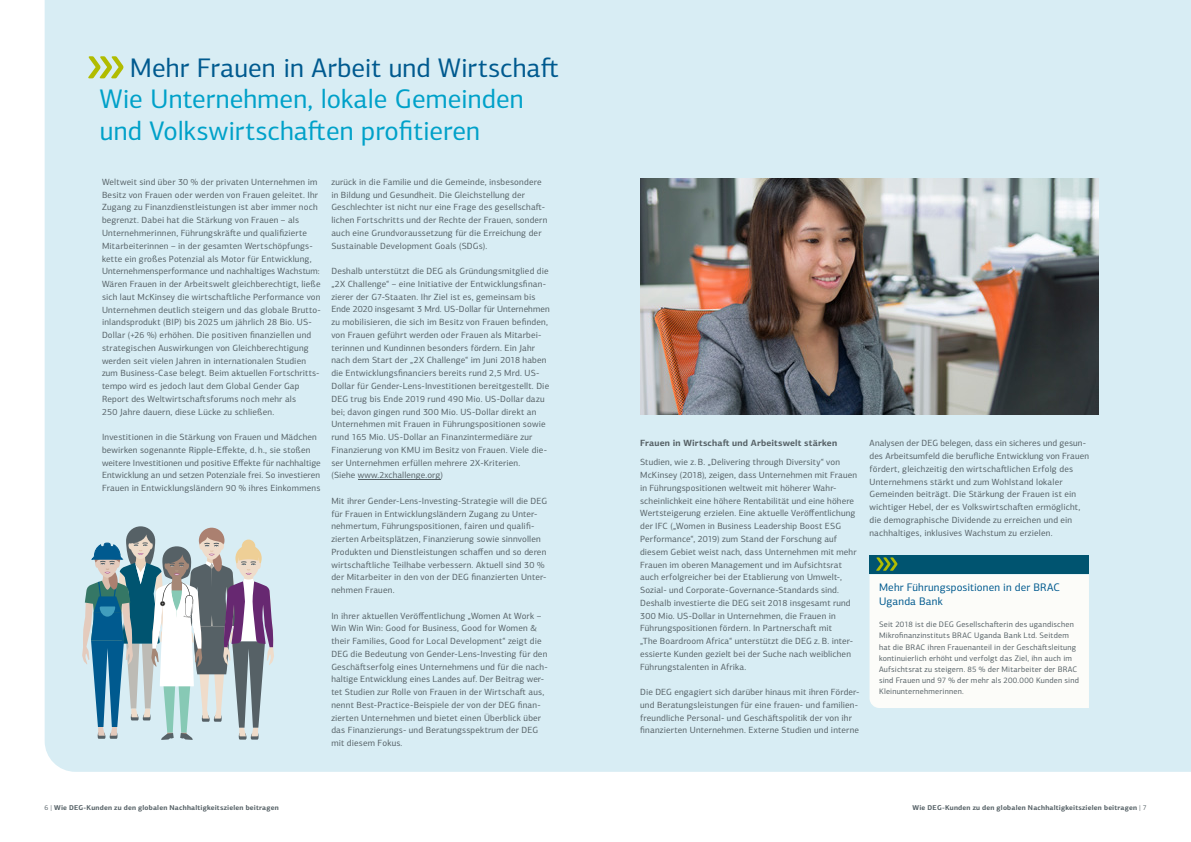
<style>
.page{position:relative;width:1191px;height:842px;background:#fff}
.page>*{position:absolute;margin:0;border:0;box-sizing:border-box;transform-origin:0 0}
.t1{font:27px/31.9px "KFW Centro Sans";letter-spacing:.005em;color:#00a1c9}
.t2{font:27px "KFW Centro Sans";letter-spacing:.005em;color:#005a8f}
.t3{font:11px/14px "KFW Centro Sans";letter-spacing:.01em;color:#005a8f}
.t4{font:9px/12.8px "KFW Centro Sans";letter-spacing:.02em;color:#566166}
.t5{font:700 9px "KFW Centro Sans";letter-spacing:.02em;color:#566166}
.t6{font:8px/11.2px "KFW Centro Sans";letter-spacing:.025em;color:#566166}
.t7{font:700 7px "KFW Centro Sans";letter-spacing:.025em;color:#566166}
.s1{font-weight:400}
</style>
<div class="page">
<div style="left:45px;top:0;width:1146px;height:772px;background:#d8edf4"></div>
<img style="left:640px;top:179px;width:459px;height:236px">
<hr style="left:358px;top:480px;width:82px;height:1px;background:#566166">
<svg style="left:88px;top:56px;width:35px;height:22px"></svg>
<div style="left:869px;top:555px;width:220px;height:18px;background:#005470"></div>
<svg style="left:869px;top:557px;width:220px;height:151px"></svg>
<svg style="left:82px;top:526px;width:192px;height:214px;background:#a0b2bb"></svg>
<h1 class="t2" style="left:130px;top:51px;width:430px">Mehr Frauen in Arbeit und Wirtschaft</h1>
<h1 class="t1" style="left:100px;top:83px;width:425px">Wie Unternehmen, lokale Gemeinden und Volkswirtschaften profitieren</h1>
<p class="t4" style="left:102px;top:176px;width:220px">Weltweit sind über 30 % der privaten Unternehmen im Besitz von Frauen oder werden von Frauen geleitet. Ihr Zugang zu Finanzdienstleistungen ist aber immer noch begrenzt. Dabei hat die Stärkung von Frauen – als Unternehmerinnen, Führungskräfte und qualifizierte Mitarbeiterinnen – in der gesamten Wertschöpfungs&shy;kette ein großes Potenzial als Motor für Entwicklung, Unternehmensperformance und nachhaltiges Wachstum:<br>Wären Frauen in der Arbeitswelt gleichberechtigt, ließe sich laut McKinsey die wirtschaftliche Performance von Unternehmen deutlich steigern und das globale Brutto&shy;inlandsprodukt (BIP) bis 2025 um jährlich 28 Bio. US-Dollar (+26 %) erhöhen. Die positiven finanziellen und strategischen Auswirkungen von Gleichberechtigung werden seit vielen Jahren in internationalen Studien zum Business-Case belegt. Beim aktuellen Fortschritts&shy;tempo wird es jedoch laut dem Global Gender Gap Report des Weltwirtschaftsforums noch mehr als<br>250 Jahre dauern, diese Lücke zu schließen.</p>
<p class="t4" style="left:102px;top:431px;width:220px">Investitionen in die Stärkung von Frauen und Mädchen bewirken sogenannte Ripple-Effekte, d. h., sie stoßen weitere Investitionen und positive Effekte für nachhaltige Entwicklung an und setzen Potenziale frei. So investieren Frauen in Entwicklungsländern 90 % ihres Einkommens</p>
<p class="t4" style="left:331px;top:175px;width:217px">zurück in die Familie und die Gemeinde, insbesondere in Bildung und Gesundheit. Die Gleichstellung der Geschlechter ist nicht nur eine Frage des gesellschaft&shy;lichen Fortschritts und der Rechte der Frauen, sondern auch eine Grundvoraussetzung für die Erreichung der Sustainable Development Goals (SDGs).</p>
<p class="t4" style="left:331px;top:265px;width:220px">Deshalb unterstützt die DEG als Gründungsmitglied die „2X Challenge“ – eine Initiative der Entwicklungsfinan&shy;zierer der G7-Staaten. Ihr Ziel ist es, gemeinsam bis Ende 2020 insgesamt 3 Mrd. US-Dollar für Unternehmen zu mobilisieren, die sich im Besitz von Frauen befinden, von Frauen geführt werden oder Frauen als Mitarbei&shy;terinnen und Kundinnen besonders fördern. Ein Jahr nach dem Start der „2X Challenge“ im Juni 2018 haben die Entwicklungsfinanciers bereits rund 2,5 Mrd. US-Dollar für Gender-Lens-Investitionen bereitgestellt. Die DEG trug bis Ende 2019 rund 490 Mio. US-Dollar dazu bei; davon gingen rund 300 Mio. US-Dollar direkt an Unternehmen mit Frauen in Führungspositionen sowie rund 165 Mio. US-Dollar an Finanzintermediäre zur Finanzierung von KMU im Besitz von Frauen. Viele die&shy;ser Unternehmen erfüllen mehrere 2X-Kriterien.<br>(Siehe www.2xchallenge.org)</p>
<p class="t4" style="left:331px;top:494px;width:217px">Mit ihrer Gender-Lens-Investing-Strategie will die DEG für Frauen in Entwicklungsländern Zugang zu Unter&shy;nehmertum, Führungspositionen, fairen und qualifi&shy;zierten Arbeitsplätzen, Finanzierung sowie sinnvollen Produkten und Dienstleistungen schaffen und so deren wirtschaftliche Teilhabe verbessern. Aktuell sind 30 % der Mitarbeiter in den von der DEG finanzierten Unter&shy;nehmen Frauen.</p>
<p class="t4" style="left:331px;top:609px;width:218px">In ihrer aktuellen Veröffentlichung „Women At Work – Win Win Win: Good for Business, Good for Women &amp; their Families, Good for Local Development“ zeigt die DEG die Bedeutung von Gender-Lens-Investing für den Geschäftserfolg eines Unternehmens und für die nach&shy;haltige Entwicklung eines Landes auf. Der Beitrag wer&shy;tet Studien zur Rolle von Frauen in der Wirtschaft aus, nennt Best-Practice-Beispiele der von der DEG finan&shy;zierten Unternehmen und bietet einen Überblick über das Finanzierungs- und Beratungsspektrum der DEG mit diesem Fokus.</p>
<p class="t5" style="left:640px;top:437px;width:198px">Frauen in Wirtschaft und Arbeitswelt stärken</p>
<p class="t4" style="left:640px;top:456px;width:218px">Studien, wie z. B. „Delivering through Diversity“ von McKinsey (2018), zeigen, dass Unternehmen mit Frauen in Führungspositionen weltweit mit höherer Wahr&shy;scheinlichkeit eine höhere Rentabilität und eine höhere Wertsteigerung erzielen. Eine aktuelle Veröffentlichung der IFC („Women in Business Leadership Boost ESG Performance“, 2019) zum Stand der Forschung auf diesem Gebiet weist nach, dass Unternehmen mit mehr Frauen im oberen Management und im Aufsichtsrat auch erfolgreicher bei der Etablierung von Umwelt-, Sozial- und Corporate-Governance-Standards sind.<br>Deshalb investierte die DEG seit 2018 insgesamt rund 300 Mio. US-Dollar in Unternehmen, die Frauen in Führungspositionen fördern. In Partnerschaft mit<br>„The Boardroom Africa“ unterstützt die DEG z. B. inter&shy;essierte Kunden gezielt bei der Suche nach weiblichen Führungstalenten in Afrika.</p>
<p class="t4" style="left:640px;top:686px;width:221px">Die DEG engagiert sich darüber hinaus mit ihren Förder&shy;und Beratungsleistungen für eine frauen- und familien&shy;freundliche Personal- und Geschäftspolitik der von ihr finanzierten Unternehmen. Externe Studien und interne</p>
<p class="t4" style="left:869px;top:437px;width:221px">Analysen der DEG belegen, dass ein sicheres und gesun&shy;des Arbeitsumfeld die berufliche Entwicklung von Frauen fördert, gleichzeitig den wirtschaftlichen Erfolg des Unternehmens stärkt und zum Wohlstand lokaler Gemeinden beiträgt. Die Stärkung der Frauen ist ein wichtiger Hebel, der es Volkswirtschaften ermöglicht, die demographische Dividende zu erreichen und ein nachhaltiges, inklusives Wachstum zu erzielen.</p>
<p class="t3" style="left:879px;top:580px;width:182px">Mehr Führungspositionen in der BRAC<br>Uganda Bank</p>
<p class="t6" style="left:879px;top:619px;width:201px">Seit 2018 ist die DEG Gesellschafterin des ugandischen Mikrofinanzinstituts BRAC Uganda Bank Ltd. Seitdem hat die BRAC ihren Frauenanteil in der Geschäftsleitung kontinuierlich erhöht und verfolgt das Ziel, ihn auch im Aufsichtsrat zu steigern. 85 % der Mitarbeiter der BRAC sind Frauen und 97 % der mehr als 200.000 Kunden sind Kleinunternehmerinnen.</p>
<p class="t7" style="left:45px;top:803px;width:236px"><span class="s1">6 |</span> Wie DEG-Kunden zu den globalen Nachhaltigkeitszielen beitragen</p>
<p class="t7" style="left:912px;top:803px;width:236px">Wie DEG-Kunden zu den globalen Nachhaltigkeitszielen beitragen <span class="s1">| 7</span></p>
</div>
